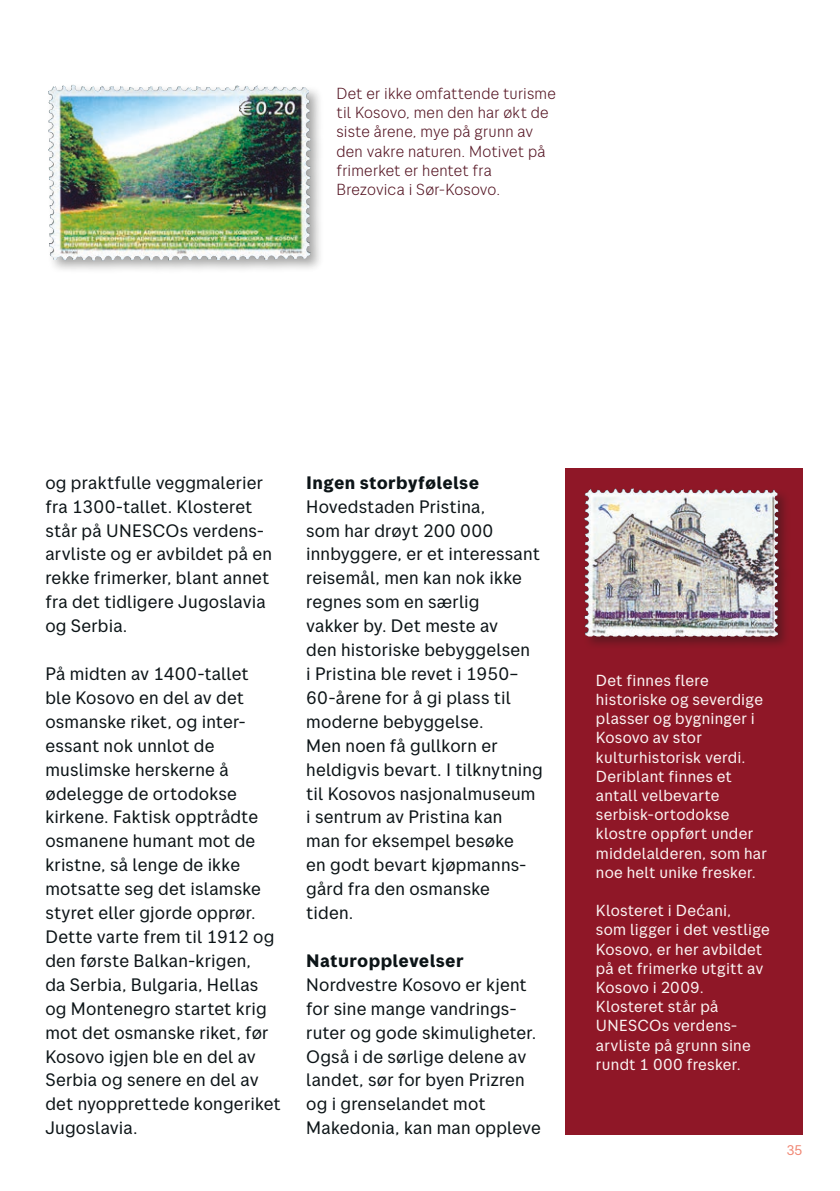
<style>
.page{position:relative;width:840px;height:1191px;background:#fff}
.page>*{position:absolute;margin:0;border:0;box-sizing:border-box;transform-origin:0 0}
.Brødtekst_editorial{font:18px/24px "Posten Sans";letter-spacing:.01em;color:#0c1417}
.Mellomoverskrift{font:700 18px "Posten Sans";letter-spacing:.015em;color:#0c1417}
.Bildetekst_venstre_h{font:16px/19.2px "Posten Sans";letter-spacing:.015em;color:#fbf3f2}
.Bildetekst_venstre{font:300 16px/19.2px "Posten Sans";letter-spacing:.01em;color:#541422}
.t1{font:14px "Posten Sans";color:#f18774}
</style>
<div class="page">
<div style="left:565px;top:468px;width:237px;height:666px;background:#8f1727"></div>
<div style="left:582px;top:486px;width:209px;height:164px;background:#181816;opacity:.4"></div>
<img style="left:583px;top:488px;width:47px;height:96px">
<div style="left:45px;top:82px;width:280px;height:194px;background:#181816;opacity:.4"></div>
<img style="left:48px;top:85px;width:25px;height:152px">
<p class="Bildetekst_venstre" style="left:336px;top:84px;width:221px">Det er ikke omfattende turisme til Kosovo, men den har økt de siste årene, mye på grunn av den vakre naturen. Motivet på frimerket er hentet fra<br>Brezovica i Sør-Kosovo.</p>
<p class="Brødtekst_editorial" style="left:45px;top:470px;width:228px">og praktfulle veggmalerier fra 1300-tallet. Klosteret står på UNESCOs verdens&shy;arvliste og er avbildet på en rekke frimerker, blant annet fra det tidligere Jugoslavia og Serbia.</p>
<p class="Brødtekst_editorial" style="left:45px;top:661px;width:237px">På midten av 1400-tallet<br>ble Kosovo en del av det osmanske riket, og inter&shy;essant nok unnlot de muslimske herskerne å ødelegge de ortodokse kirkene. Faktisk opptrådte osmanene humant mot de kristne, så lenge de ikke motsatte seg det islamske styret eller gjorde opprør.<br>Dette varte frem til 1912 og den første Balkan-krigen,<br>da Serbia, Bulgaria, Hellas og Montenegro startet krig mot det osmanske riket, før<br>Kosovo igjen ble en del av<br>Serbia og senere en del av det nyopprettede kongeriket<br>Jugoslavia.</p>
<p class="Mellomoverskrift" style="left:306px;top:471px;width:174px">Ingen storbyfølelse</p>
<p class="Brødtekst_editorial" style="left:306px;top:494px;width:238px">Hovedstaden Pristina,<br>som har drøyt 200 000 innbyggere, er et interessant reisemål, men kan nok ikke regnes som en særlig<br>vakker by. Det meste av<br>den historiske bebyggelsen<br>i Pristina ble revet i 1950–<br>60-årene for å gi plass til moderne bebyggelse.<br>Men noen få gullkorn er heldigvis bevart. I tilknytning til Kosovos nasjonalmuseum i sentrum av Pristina kan<br>man for eksempel besøke<br>en godt bevart kjøpmanns&shy;gård fra den osmanske<br>tiden.</p>
<p class="Mellomoverskrift" style="left:306px;top:949px;width:159px">Naturopplevelser</p>
<p class="Brødtekst_editorial" style="left:306px;top:972px;width:236px">Nordvestre Kosovo er kjent for sine mange vandrings&shy;ruter og gode skimuligheter.<br>Også i de sørlige delene av landet, sør for byen Prizren og i grenselandet mot<br>Makedonia, kan man oppleve</p>
<p class="Bildetekst_venstre_h" style="left:595px;top:670px;width:172px">Det finnes flere historiske og severdige plasser og bygninger i<br>Kosovo av stor kulturhistorisk verdi.<br>Deriblant finnes et antall velbevarte serbisk-ortodokse klostre oppført under middelalderen, som har noe helt unike fresker.</p>
<p class="Bildetekst_venstre_h" style="left:595px;top:900px;width:175px">Klosteret i Dećani,<br>som ligger i det vestlige<br>Kosovo, er her avbildet på et frimerke utgitt av<br>Kosovo i 2009.<br>Klosteret står på<br>UNESCOs verdens&shy;arvliste på grunn sine rundt 1 000 fresker.</p>
<p class="t1" style="left:786px;top:1142px;width:18px">35</p>
</div>
